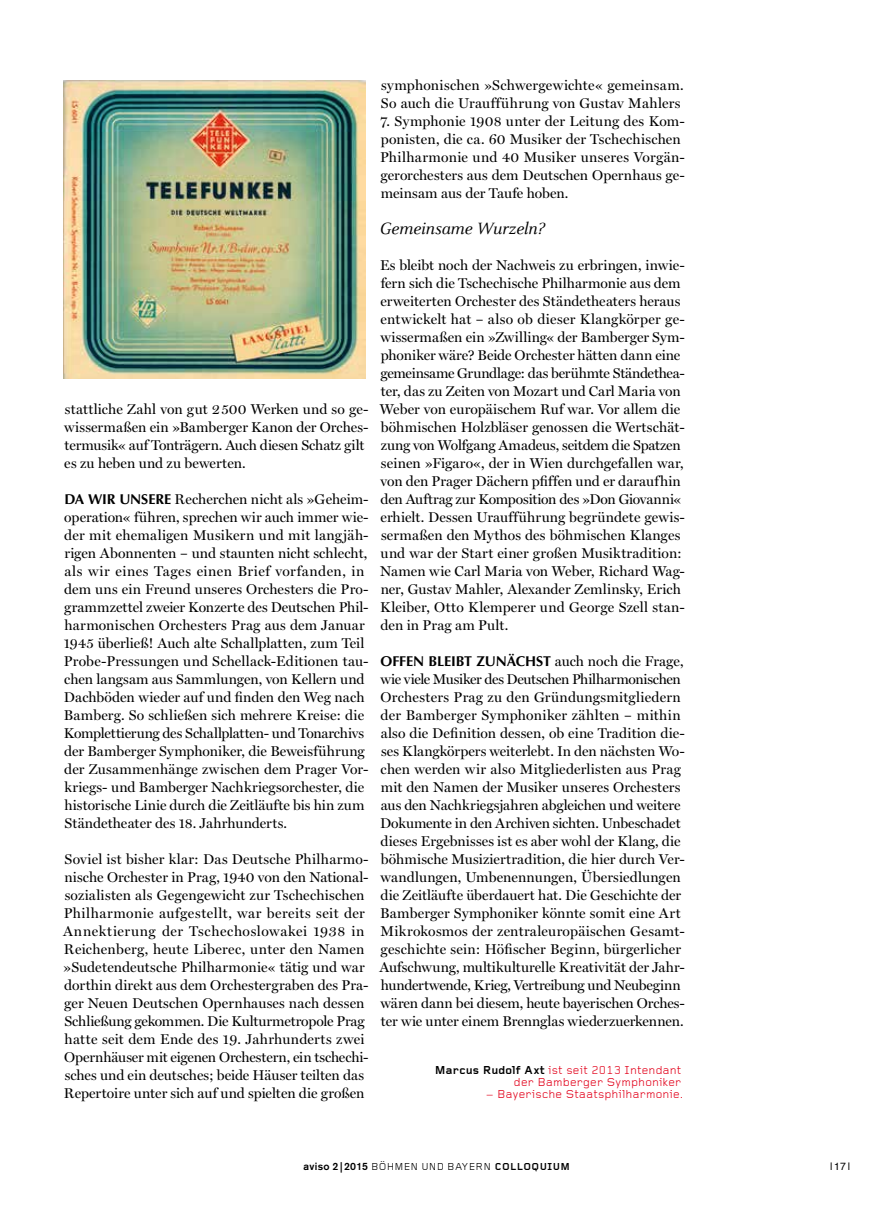
<style>
.page{position:relative;width:893px;height:1212px;background:#fff}
.page>*{position:absolute;margin:0;border:0;box-sizing:border-box;transform-origin:0 0}
.t1{font:italic 18px "Celeste";letter-spacing:-.01em;color:#000}
.t2{font:14.25px/18px "Miller Display Roman";letter-spacing:.005em;color:#000}
.t3{font:700 14.25px "Optima";letter-spacing:-.015em;color:#000}
.t4{font:12px/12px "Foundry Gridnik";letter-spacing:.015em;color:#e2001a;text-align:right}
.t5{font:10.5px "Foundry Gridnik";letter-spacing:.02em;color:#000}
.t6{font:10.5px "Helvetica";color:#000}
.s1{font-family:"Optima";font-weight:700}
.s2{font-family:"Miller Display Roman";font-weight:400}
.s3{font-weight:700;color:#000}
.s4{font-family:"Akzidenz Grotesk BE";font-weight:500}
.s5{font-weight:700}
</style>
<div class="page">
<img style="left:64px;top:80px;width:301px;height:298px">
<p class="t2" style="left:64px;top:400px;width:306px">stattliche Zahl von gut 2500 Werken und so ge&shy;wissermaßen ein »Bamberger Kanon der Orches&shy;termusik« auf Tonträgern. Auch diesen Schatz gilt es zu heben und zu bewerten.</p>
<p class="t2" style="left:64px;top:490px;width:306px"><span class="s1">DA WIR UNSERE</span> Recherchen nicht als »Geheim&shy;operation« führen, sprechen wir auch immer wie&shy;der mit ehemaligen Musikern und mit langjäh&shy;rigen Abonnenten – und staunten nicht schlecht, als wir eines Tages einen Brief vorfanden, in dem uns ein Freund unseres Orchesters die Pro&shy;grammzettel zweier Konzerte des Deutschen Phil&shy;harmonischen Orchesters Prag aus dem Januar 1945 überließ! Auch alte Schallplatten, zum Teil Probe-Pressungen und Schellack-Editionen tau&shy;chen langsam aus Sammlungen, von Kellern und Dachböden wieder auf und finden den Weg nach Bamberg. So schließen sich mehrere Kreise: die Komplettierung des Schallplatten- und Tonarchivs der Bamberger Symphoniker, die Beweisführung der Zusammenhänge zwischen dem Prager Vor&shy;kriegs- und Bamberger Nachkriegsorchester, die historische Linie durch die Zeitläufte bis hin zum Ständetheater des 18. Jahrhunderts.</p>
<p class="t2" style="left:63px;top:850px;width:307px">Soviel ist bisher klar: Das Deutsche Philharmo&shy;nische Orchester in Prag, 1940 von den National&shy;sozialisten als Gegengewicht zur Tschechischen Philharmonie aufgestellt, war bereits seit der Annektierung der Tschechoslowakei 1938 in Reichenberg, heute Liberec, unter den Namen »Sudetendeutsche Philharmonie« tätig und war dorthin direkt aus dem Orchestergraben des Pra&shy;ger Neuen Deutschen Opernhauses nach dessen Schließung gekommen. Die Kulturmetropole Prag hatte seit dem Ende des 19. Jahrhunderts zwei Opernhäuser mit eigenen Orchestern, ein tschechi&shy;sches und ein deutsches; beide Häuser teilten das Repertoire unter sich auf und spielten die großen</p>
<p class="t2" style="left:381px;top:76px;width:304px">symphonischen »Schwergewichte« gemeinsam.<br>So auch die Uraufführung von Gustav Mahlers</p>
<p class="t2" style="left:380px;top:112px;width:306px">7. Symphonie 1908 unter der Leitung des Kom&shy;ponisten, die ca. 60 Musiker der Tschechischen Philharmonie und 40 Musiker unseres Vorgän&shy;gerorchesters aus dem Deutschen Opernhaus ge&shy;meinsam aus der Taufe hoben.</p>
<p class="t1" style="left:380px;top:219px;width:166px">Gemeinsame Wurzeln?</p>
<p class="t2" style="left:380px;top:256px;width:307px">Es bleibt noch der Nachweis zu erbringen, inwie&shy;fern sich die Tschechische Philharmonie aus dem erweiterten Orchester des Ständetheaters heraus entwickelt hat – also ob dieser Klangkörper ge&shy;wissermaßen ein »Zwilling« der Bamberger Sym&shy;phoniker wäre? Beide Orchester hätten dann eine gemeinsame Grundlage: das berühmte Ständethea&shy;ter, das zu Zeiten von Mozart und Carl Maria von Weber von europäischem Ruf war. Vor allem die böhmischen Holzbläser genossen die Wertschät&shy;zung von Wolfgang Amadeus, seitdem die Spatzen seinen »Figaro«, der in Wien durchgefallen war, von den Prager Dächern pfiffen und er daraufhin den Auftrag zur Komposition des »Don Giovanni« erhielt. Dessen Uraufführung begründete gewis&shy;sermaßen den Mythos des böhmischen Klanges und war der Start einer großen Musiktradition:<br>Namen wie Carl Maria von Weber, Richard Wag&shy;ner, Gustav Mahler, Alexander Zemlinsky, Erich Kleiber, Otto Klemperer und George Szell stan&shy;den in Prag am Pult.</p>
<p class="t3" style="left:381px;top:653px;width:305px">OFFEN BLEIBT ZUNÄCHST <span class="s2">auch noch die Frage,</span></p>
<p class="t2" style="left:379px;top:670px;width:307px">wie viele Musiker des Deutschen Philharmonischen Orchesters Prag zu den Gründungsmitgliedern der Bamberger Symphoniker zählten – mithin also die Definition dessen, ob eine Tradition die&shy;ses Klangkörpers weiterlebt. In den nächsten Wo&shy;chen werden wir also Mitgliederlisten aus Prag mit den Namen der Musiker unseres Orchesters aus den Nachkriegsjahren abgleichen und weitere Dokumente in den Archiven sichten. Unbeschadet dieses Ergebnisses ist es aber wohl der Klang, die böhmische Musiziertradition, die hier durch Ver&shy;wandlungen, Umbenennungen, Übersiedlungen die Zeitläufte überdauert hat. Die Geschichte der Bamberger Symphoniker könnte somit eine Art Mikrokosmos der zentraleuropäischen Gesamt&shy;geschichte sein: Höfischer Beginn, bürgerlicher Aufschwung, multikulturelle Kreativität der Jahr&shy;hundertwende, Krieg, Vertreibung und Neubeginn wären dann bei diesem, heute bayerischen Orches&shy;ter wie unter einem Brennglas wiederzuerkennen.</p>
<p class="t4" style="left:435px;top:1065px;width:248px"><span class="s3">Marcus Rudolf Axt</span> ist seit 2013 Intendant der Bamberger Symphoniker</p>
<p class="t4" style="left:486px;top:1089px;width:199px">– Bayerische Staatsphilharmonie.</p>
<p class="t5" style="left:304px;top:1161px;width:268px"><span class="s4">aviso 2 | 2015</span> Böhmen und Bayern <span class="s5">Colloquium</span></p>
<p class="t6" style="left:830px;top:1158px;width:22px">|17 |</p>
</div>
